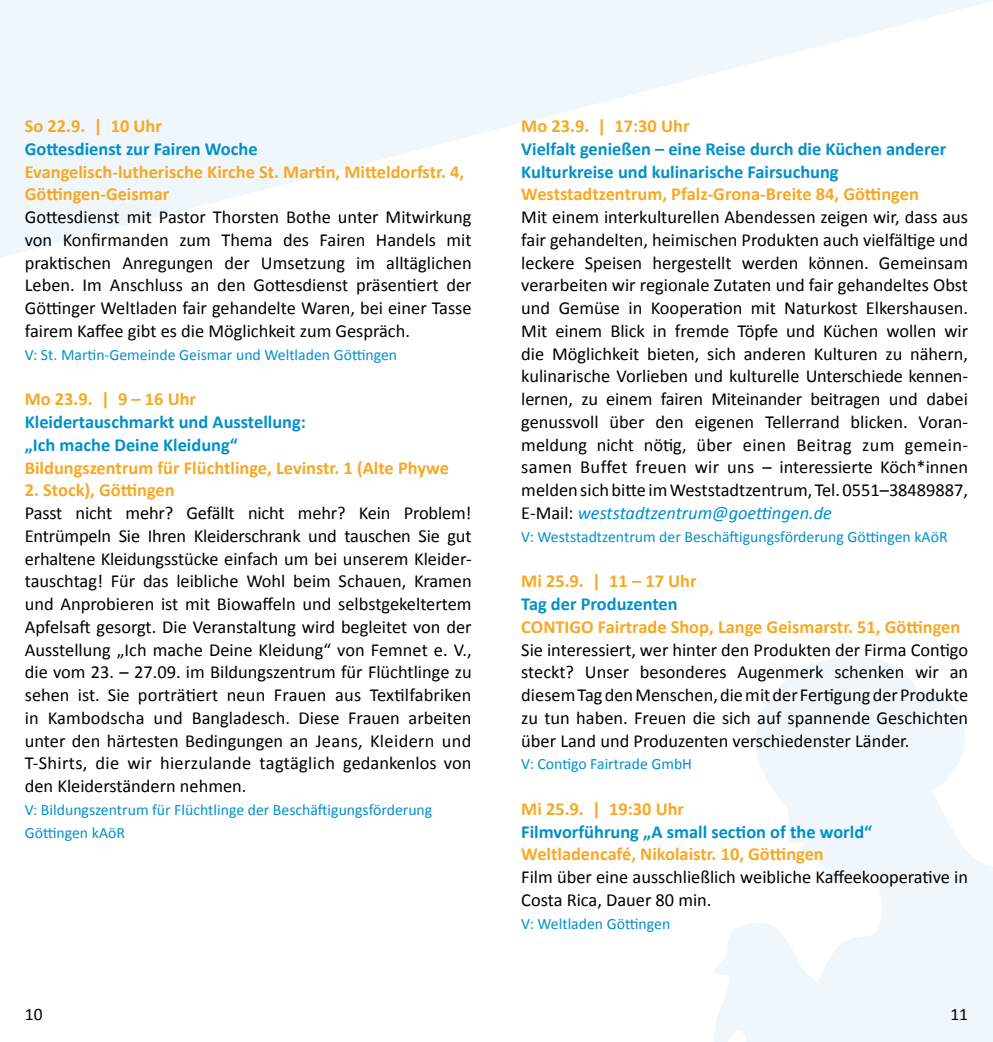
<style>
.page{position:relative;width:993px;height:1042px;background:#fff}
.page>*{position:absolute;margin:0;border:0;box-sizing:border-box;transform-origin:0 0}
.t1{font:18.38px/22.8px "Calibri";color:#000;text-align:justify}
.t2{font:700 18.38px/22.8px "Calibri";color:#f7a823}
.t3{font:700 18.38px/22.8px "Calibri";color:#0090c9}
.t4{font:17.5px "Calibri";color:#000}
.t5{font:15.75px/22.8px "Calibri";color:#0090c9}
.s1{font-style:italic;color:#0090c9}
</style>
<div class="page">
<svg style="left:0;top:0;width:992px;height:258px;fill:#eff6fc"></svg>
<svg style="left:714px;top:656px;width:278px;height:386px;fill:#eff6fc"></svg>
<p class="t2" style="left:25px;top:115px;width:139px">So 22.9. | 10 Uhr</p>
<p class="t3" style="left:25px;top:137px;width:234px">Gottesdienst zur Fairen Woche</p>
<p class="t2" style="left:25px;top:160px;width:440px">Evangelisch-lutherische Kirche St. Martin, Mitteldorfstr. 4,<br>Göttingen-Geismar</p>
<p class="t1" style="left:25px;top:206px;width:448px">Gottesdienst mit Pastor Thorsten Bothe unter Mitwirkung von Konfirmanden zum Thema des Fairen Handels mit praktischen Anregungen der Umsetzung im alltäglichen Leben. Im Anschluss an den Gottesdienst präsentiert der Göttinger Weltladen fair gehandelte Waren, bei einer Tasse fairem Kaffee gibt es die Möglichkeit zum Gespräch.</p>
<p class="t5" style="left:25px;top:343px;width:374px">V: St. Martin-Gemeinde Geismar und Weltladen Göttingen</p>
<p class="t2" style="left:25px;top:388px;width:173px">Mo 23.9. | 9 – 16 Uhr</p>
<p class="t3" style="left:25px;top:410px;width:282px">Kleidertauschmarkt und Ausstellung: „Ich mache Deine Kleidung“</p>
<p class="t2" style="left:25px;top:456px;width:425px">Bildungszentrum für Flüchtlinge, Levinstr. 1 (Alte Phywe</p>
<p class="t2" style="left:25px;top:479px;width:151px">2. Stock), Göttingen</p>
<p class="t1" style="left:25px;top:501px;width:448px">Passt nicht mehr? Gefällt nicht mehr? Kein Problem!<br>Entrümpeln Sie Ihren Kleiderschrank und tauschen Sie gut erhaltene Kleidungsstücke einfach um bei unserem Kleider&shy;tauschtag! Für das leibliche Wohl beim Schauen, Kramen und Anprobieren ist mit Biowaffeln und selbstgekeltertem Apfelsaft gesorgt. Die Veranstaltung wird begleitet von der Ausstellung „Ich mache Deine Kleidung“ von Femnet e. V., die vom 23. – 27.09. im Bildungszentrum für Flüchtlinge zu sehen ist. Sie porträtiert neun Frauen aus Textilfabriken in Kambodscha und Bangladesch. Diese Frauen arbeiten unter den härtesten Bedingungen an Jeans, Kleidern und T-Shirts, die wir hierzulande tagtäglich gedankenlos von den Kleiderständern nehmen.</p>
<p class="t5" style="left:25px;top:798px;width:409px">V: Bildungszentrum für Flüchtlinge der Beschäftigungsförderung<br>Göttingen kAöR</p>
<p class="t2" style="left:521px;top:115px;width:170px">Mo 23.9. | 17:30 Uhr</p>
<p class="t3" style="left:521px;top:137px;width:426px">Vielfalt genießen – eine Reise durch die Küchen anderer<br>Kulturkreise und kulinarische Fairsuchung</p>
<p class="t2" style="left:521px;top:183px;width:399px">Weststadtzentrum, Pfalz-Grona-Breite 84, Göttingen</p>
<p class="t1" style="left:521px;top:206px;width:448px">Mit einem interkulturellen Abendessen zeigen wir, dass aus fair gehandelten, heimischen Produkten auch vielfältige und leckere Speisen hergestellt werden können. Gemeinsam verarbeiten wir regionale Zutaten und fair gehandeltes Obst und Gemüse in Kooperation mit Naturkost Elkershausen.<br>Mit einem Blick in fremde Töpfe und Küchen wollen wir die Möglichkeit bieten, sich anderen Kulturen zu nähern, kulinarische Vorlieben und kulturelle Unterschiede kennen&shy;lernen, zu einem fairen Miteinander beitragen und dabei genussvoll über den eigenen Tellerrand blicken. Voran&shy;meldung nicht nötig, über einen Beitrag zum gemein&shy;samen Buffet freuen wir uns – interessierte Köch*innen melden sich bitte im Weststadtzentrum, Tel. 0551–38489887, E-Mail: <span class="s1">weststadtzentrum@goettingen.de</span></p>
<p class="t5" style="left:521px;top:525px;width:427px">V: Weststadtzentrum der Beschäftigungsförderung Göttingen kAöR</p>
<p class="t2" style="left:521px;top:570px;width:177px">Mi 25.9. | 11 – 17 Uhr</p>
<p class="t3" style="left:521px;top:592px;width:158px">Tag der Produzenten</p>
<p class="t2" style="left:521px;top:615px;width:440px">CONTIGO Fairtrade Shop, Lange Geismarstr. 51, Göttingen</p>
<p class="t1" style="left:521px;top:638px;width:448px">Sie interessiert, wer hinter den Produkten der Firma Contigo steckt? Unser besonderes Augenmerk schenken wir an diesem Tag den Menschen, die mit der Fertigung der Produkte zu tun haben. Freuen die sich auf spannende Geschichten über Land und Produzenten verschiedenster Länder.</p>
<p class="t5" style="left:521px;top:753px;width:172px">V: Contigo Fairtrade GmbH</p>
<p class="t2" style="left:521px;top:797px;width:164px">Mi 25.9. | 19:30 Uhr</p>
<p class="t3" style="left:521px;top:820px;width:352px">Filmvorführung „A small section of the world“</p>
<p class="t2" style="left:521px;top:843px;width:304px">Weltladencafé, Nikolaistr. 10, Göttingen</p>
<p class="t1" style="left:521px;top:865px;width:448px">Film über eine ausschließlich weibliche Kaffeekooperative in<br>Costa Rica, Dauer 80 min.</p>
<p class="t5" style="left:521px;top:912px;width:150px">V: Weltladen Göttingen</p>
<p class="t4" style="left:25px;top:1003px;width:19px">10</p>
<p class="t4" style="left:950px;top:1003px;width:19px">11</p>
</div>
